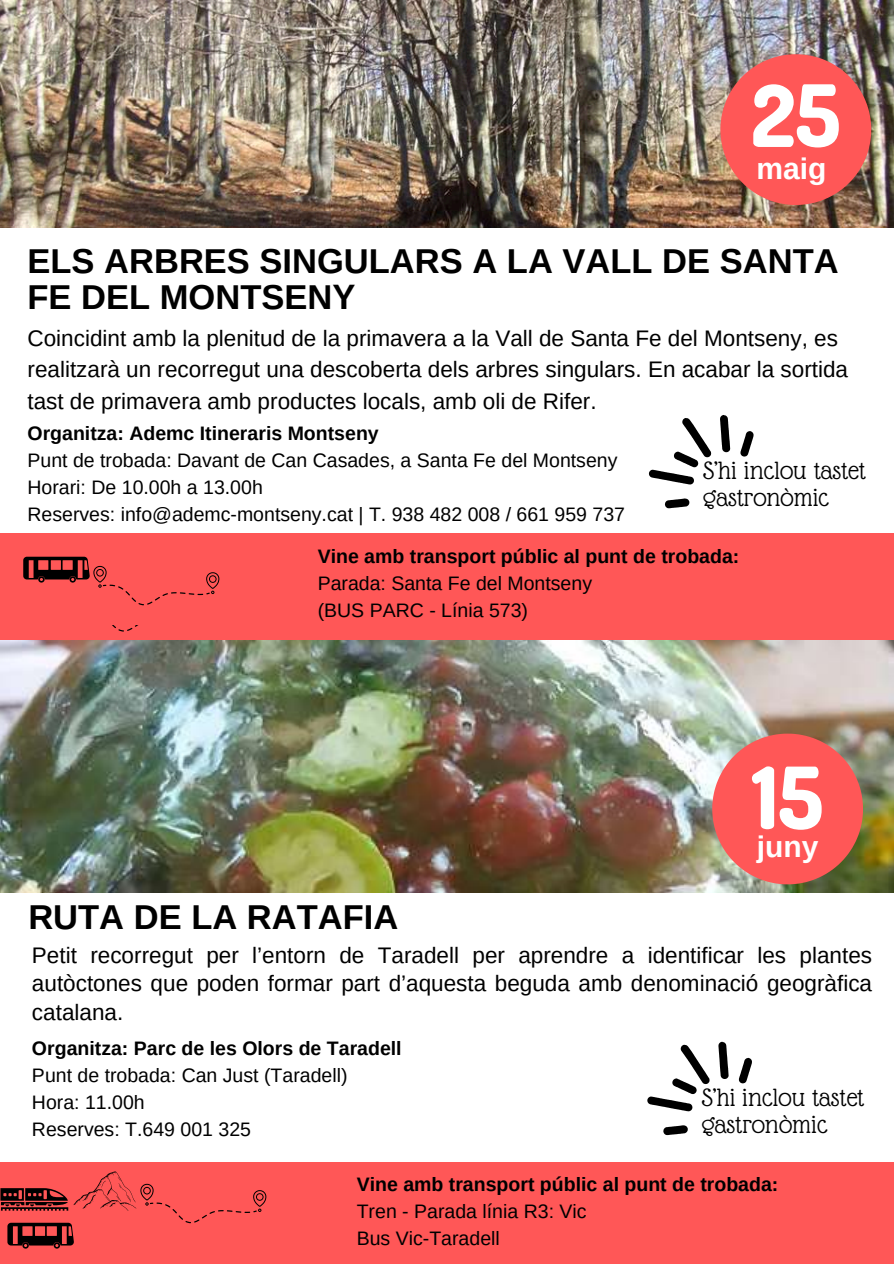
<style>
.page{position:relative;width:894px;height:1264px;background:#fff}
.page>*{position:absolute;margin:0;border:0;box-sizing:border-box;transform-origin:0 0}
.t1{font:800 85.65px "Dosis";color:#fff}
.t2{font:700 34.5px/36px "Arimo";color:#000}
.t3{font:700 30px "Arimo";color:#fff}
.t4{font:27.15px/27px "Glass Antiqua";color:#000}
.t5{font:22.5px/31.5px "Arimo";color:#000}
.t6{font:19.5px/27px "Arimo";color:#000}
.t7{font:700 19.5px "Arimo";color:#000}
</style>
<div class="page">
<hr style="left:22px;top:1263px;width:871px;height:1px;background:#ff5757">
<div style="left:0;top:568px;width:893px;height:86px;background:#ff5757"></div>
<img style="left:0;top:0;width:893px;height:228px">
<img style="left:720px;top:54px;width:151px;height:151px">
<div style="left:0;top:533px;width:893px;height:91px;background:#ff5757"></div>
<svg style="left:23px;top:556px;width:197px;height:75px"></svg>
<svg style="left:648px;top:415px;width:105px;height:93px"></svg>
<img style="left:0;top:640px;width:893px;height:252px">
<svg style="left:712px;top:733px;width:150px;height:151px;background:#e86761"></svg>
<svg style="left:647px;top:1041px;width:104px;height:94px"></svg>
<div style="left:0;top:1162px;width:893px;height:101px;background:#ff5757"></div>
<svg style="left:0;top:1171px;width:266px;height:77px"></svg>
<h1 class="t1" style="left:751px;top:59px;width:90px">25</h1>
<h3 class="t3" style="left:756px;top:152px;width:71px">maig</h3>
<h2 class="t2" style="left:27px;top:242px;width:812px">ELS ARBRES SINGULARS A LA VALL DE SANTA<br>FE DEL MONTSENY</h2>
<p class="t5" style="left:27px;top:322px;width:821px">Coincidint amb la plenitud de la primavera a la Vall de Santa Fe del Montseny, es realitzarà un recorregut una descoberta dels arbres singulars. En acabar la sortida tast de primavera amb productes locals, amb oli de Rifer.</p>
<p class="t7" style="left:27px;top:422px;width:352px">Organitza: Ademc Itineraris Montseny</p>
<p class="t6" style="left:27px;top:446px;width:599px">Punt de trobada: Davant de Can Casades, a Santa Fe del Montseny<br>Horari: De 10.00h a 13.00h<br>Reserves: info@ademc-montseny.cat | T. 938 482 008 / 661 959 737</p>
<p class="t4" style="left:703px;top:457px;width:164px">S’hi inclou tastet gastronòmic</p>
<p class="t7" style="left:317px;top:545px;width:423px">Vine amb transport públic al punt de trobada:</p>
<p class="t6" style="left:317px;top:569px;width:276px">Parada: Santa Fe del Montseny (BUS PARC - Línia 573)</p>
<h2 class="t2" style="left:28px;top:899px;width:371px">RUTA DE LA RATAFIA</h2>
<h1 class="t1" style="left:751px;top:741px;width:73px">15</h1>
<h3 class="t3" style="left:756px;top:829px;width:63px">juny</h3>
<p class="t5" style="left:32px;top:941px;width:841px;line-height:28.2px;text-align:justify">Petit recorregut per l’entorn de Taradell per aprendre a identificar les plantes autòctones que poden formar part d’aquesta beguda amb denominació geogràfica catalana.</p>
<p class="t7" style="left:32px;top:1037px;width:371px">Organitza: Parc de les Olors de Taradell</p>
<p class="t6" style="left:32px;top:1061px;width:317px">Punt de trobada: Can Just (Taradell)<br>Hora: 11.00h<br>Reserves: T.649 001 325</p>
<p class="t4" style="left:701px;top:1083px;width:164px">S’hi inclou tastet gastronòmic</p>
<p class="t7" style="left:356px;top:1173px;width:423px">Vine amb transport públic al punt de trobada:</p>
<p class="t6" style="left:356px;top:1197px;width:231px">Tren - Parada línia R3: Vic<br>Bus Vic-Taradell</p>
</div>
